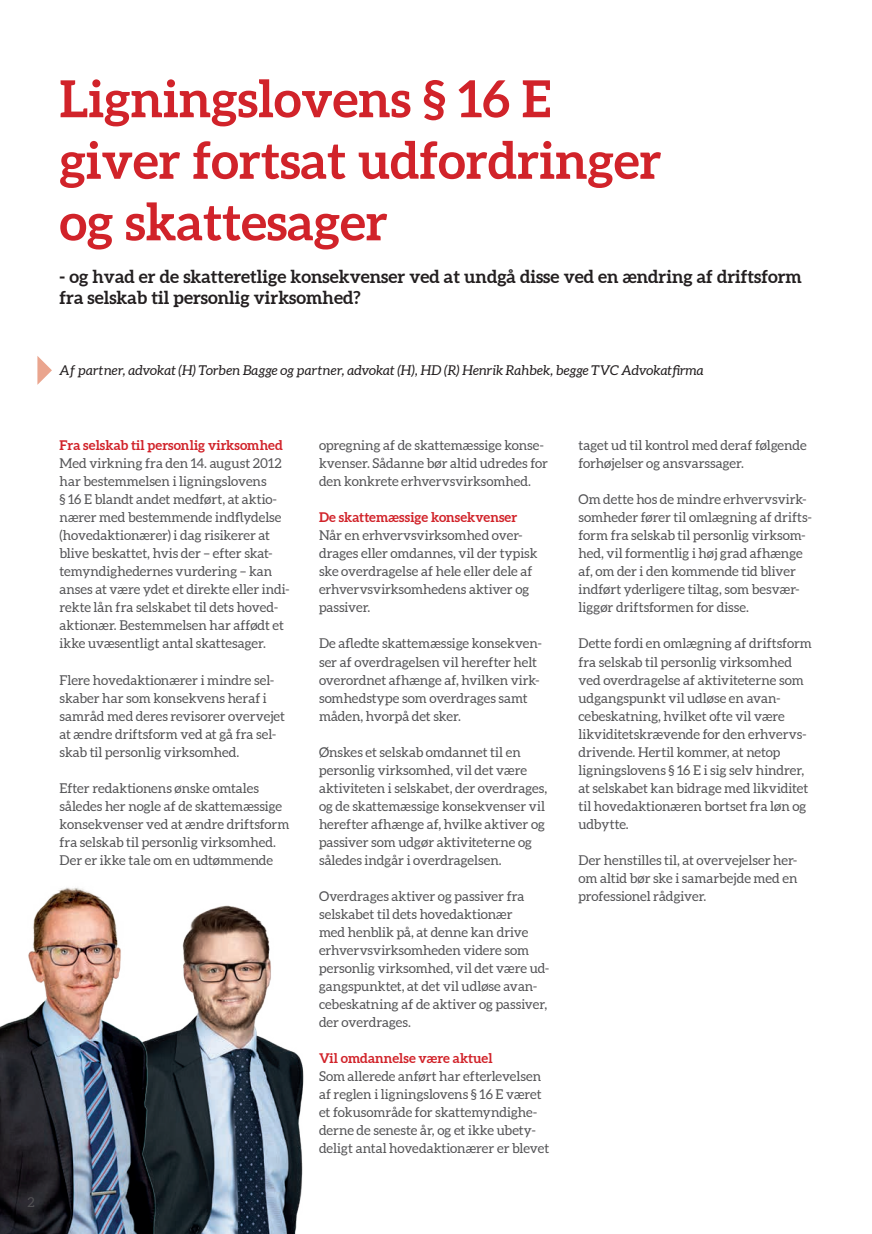
<style>
.page{position:relative;width:872px;height:1234px;background:#fff}
.page>*{position:absolute;margin:0;border:0;box-sizing:border-box;transform-origin:0 0}
.t1{font:700 51px/61.5px "Aleo";color:#d1232a}
.t2{font:700 18px/21px "Aleo";color:#231f20}
.t3{font:13.5px/18px "Aleo";color:#535355}
.t4{font:italic 13.5px "Aleo";color:#231f20}
.t5{font:700 13.5px "Aleo";letter-spacing:.005em;color:#d1232a}
</style>
<div class="page">
<img style="left:172px;top:905px;width:132px;height:328px">
<svg style="left:37px;top:356px;width:15px;height:29px"></svg>
<img style="left:0;top:887px;width:172px;height:346px">
<h1 class="t1" style="left:60px;top:70px;width:603px">Ligningslovens § 16 E giver fortsat udfordringer og skattesager</h1>
<h2 class="t2" style="left:60px;top:266px;width:744px">- og hvad er de skatteretlige konsekvenser ved at undgå disse ved en ændring af driftsform fra selskab til personlig virksomhed?</h2>
<p class="t4" style="left:60px;top:362px;width:646px">Af partner, advokat (H) Torben Bagge og partner, advokat (H), HD (R) Henrik Rahbek, begge TVC Advokatfirma</p>
<p class="t5" style="left:60px;top:437px;width:225px">Fra selskab til personlig virksomhed</p>
<p class="t3" style="left:60px;top:455px;width:232px">Med virkning fra den 14. august 2012 har bestemmelsen i ligningslovens<br>§ 16 E blandt andet medført, at aktio&shy;nærer med bestemmende indflydelse (hovedaktionærer) i dag risikerer at blive beskattet, hvis der – efter skat&shy;temyndighedernes vurdering – kan anses at være ydet et direkte eller indi&shy;rekte lån fra selskabet til dets hoved&shy;aktionær. Bestemmelsen har affødt et ikke uvæsentligt antal skattesager.</p>
<p class="t3" style="left:60px;top:671px;width:227px">Flere hovedaktionærer i mindre sel&shy;skaber har som konsekvens heraf i samråd med deres revisorer overvejet at ændre driftsform ved at gå fra sel&shy;skab til personlig virksomhed.</p>
<p class="t3" style="left:60px;top:779px;width:231px">Efter redaktionens ønske omtales således her nogle af de skattemæssige konsekvenser ved at ændre driftsform fra selskab til personlig virksomhed.<br>Der er ikke tale om en udtømmende</p>
<p class="t3" style="left:28px;top:1193px;width:9px">2</p>
<p class="t3" style="left:319px;top:437px;width:230px">opregning af de skattemæssige konse&shy;kvenser. Sådanne bør altid udredes for den konkrete erhvervsvirksomhed.</p>
<p class="t5" style="left:319px;top:509px;width:200px">De skattemæssige konsekvenser</p>
<p class="t3" style="left:319px;top:527px;width:220px">Når en erhvervsvirksomhed over&shy;drages eller omdannes, vil der typisk ske overdragelse af hele eller dele af erhvervsvirksomhedens aktiver og passiver.</p>
<p class="t3" style="left:319px;top:635px;width:224px">De afledte skattemæssige konsekven&shy;ser af overdragelsen vil herefter helt overordnet afhænge af, hvilken virk&shy;somhedstype som overdrages samt måden, hvorpå det sker.</p>
<p class="t3" style="left:319px;top:743px;width:230px">Ønskes et selskab omdannet til en personlig virksomhed, vil det være aktiviteten i selskabet, der overdrages, og de skattemæssige konsekvenser vil herefter afhænge af, hvilke aktiver og passiver som udgør aktiviteterne og således indgår i overdragelsen.</p>
<p class="t3" style="left:319px;top:887px;width:232px">Overdrages aktiver og passiver fra selskabet til dets hovedaktionær<br>med henblik på, at denne kan drive erhvervsvirksomheden videre som personlig virksomhed, vil det være ud&shy;gangspunktet, at det vil udløse avan&shy;cebeskatning af de aktiver og passiver, der overdrages.</p>
<p class="t5" style="left:319px;top:1049px;width:175px">Vil omdannelse være aktuel</p>
<p class="t3" style="left:319px;top:1067px;width:232px">Som allerede anført har efterlevelsen af reglen i ligningslovens § 16 E været et fokusområde for skattemyndighe&shy;derne de seneste år, og et ikke ubety&shy;deligt antal hovedaktionærer er blevet</p>
<p class="t3" style="left:578px;top:437px;width:230px">taget ud til kontrol med deraf følgende forhøjelser og ansvarssager.</p>
<p class="t3" style="left:578px;top:491px;width:235px">Om dette hos de mindre erhvervsvirk&shy;somheder fører til omlægning af drifts&shy;form fra selskab til personlig virksom&shy;hed, vil formentlig i høj grad afhænge af, om der i den kommende tid bliver indført yderligere tiltag, som besvær&shy;liggør driftsformen for disse.</p>
<p class="t3" style="left:578px;top:635px;width:235px">Dette fordi en omlægning af driftsform fra selskab til personlig virksomhed ved overdragelse af aktiviteterne som udgangspunkt vil udløse en avan&shy;cebeskatning, hvilket ofte vil være likviditetskrævende for den erhvervs&shy;drivende. Hertil kommer, at netop ligningslovens § 16 E i sig selv hindrer, at selskabet kan bidrage med likviditet til hovedaktionæren bortset fra løn og udbytte.</p>
<p class="t3" style="left:578px;top:851px;width:221px;text-align:justify">Der henstilles til, at overvejelser her&shy;om altid bør ske i samarbejde med en professionel rådgiver.</p>
</div>
